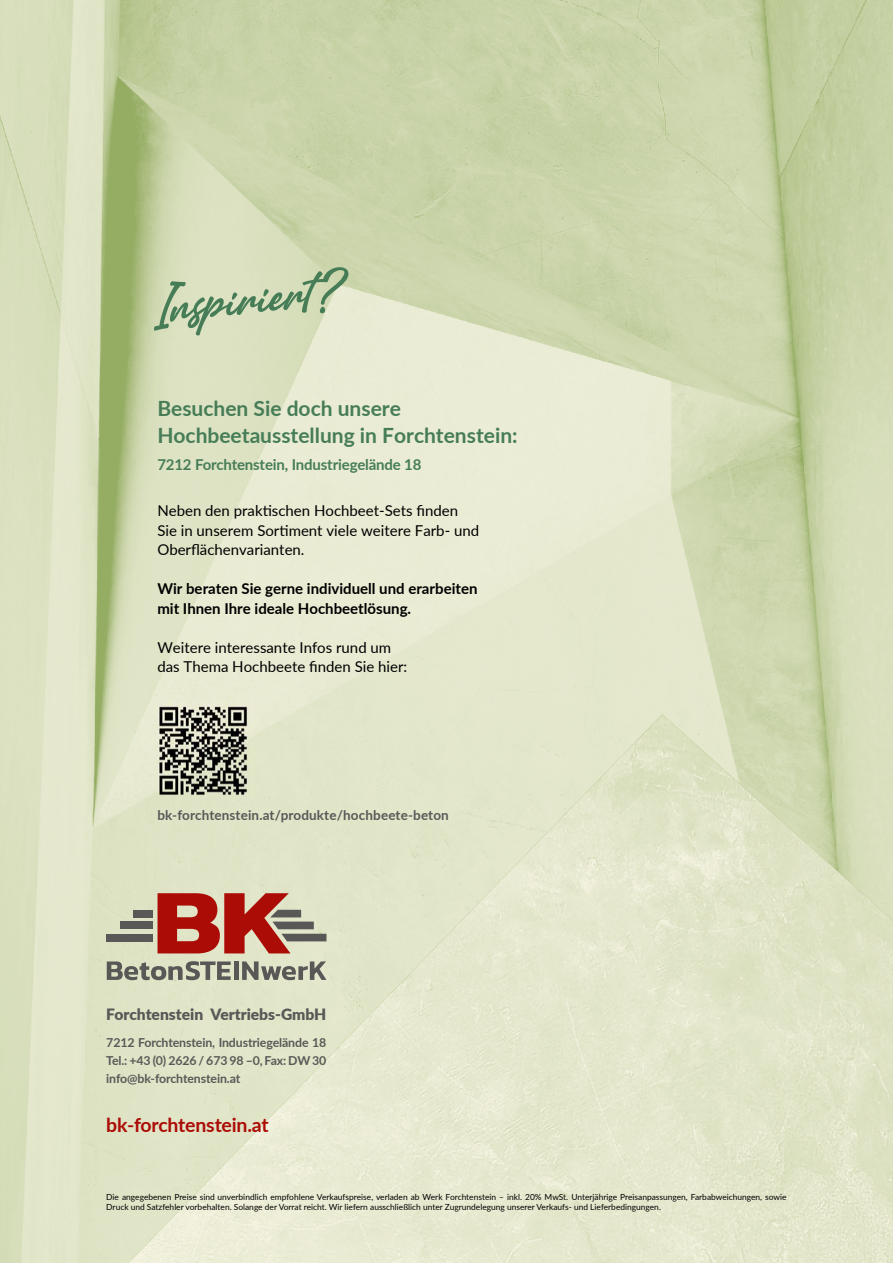
<style>
.page{position:relative;width:893px;height:1263px;background:#fff}
.page>*{position:absolute;margin:0;border:0;box-sizing:border-box;transform-origin:0 0}
.t1{font:45.9px "Amertha PERSONALUSEONLY";color:#467d57}
.t2{font:700 21px/27px "Lato";color:#467d57}
.t3{font:700 19.5px "Lato";letter-spacing:-.01em;color:#ab0c06}
.t4{font:900 15.6px "Lato";color:#595857}
.t5{font:15px/19.5px "Lato";color:#000}
.t6{font:700 15px/19.5px "Lato";color:#000}
.t7{font:700 15px "Lato";letter-spacing:-.01em;color:#467d57}
.t8{font:700 13.5px "Lato";letter-spacing:.01em;color:#595857}
.t9{font:700 12.3px/18px "Lato";letter-spacing:-.01em;color:#595857;text-align:justify}
.t10{font:8.4px/10.1px "Lato";color:#000}
</style>
<div class="page">
<img style="left:0;top:0;width:893px;height:1263px">
<img style="left:129px;top:714px;width:764px;height:549px">
<svg style="left:107px;top:961px;width:124px;height:19px;background:#9b9c8d"></svg>
<hr style="left:234px;top:961px;width:4px;height:19px;background:#595857">
<svg style="left:242px;top:961px;width:84px;height:19px;background:#9e9f91"></svg>
<div style="left:107px;top:934px;width:46px;height:7px;background:#595857"></div>
<div style="left:121px;top:921px;width:32px;height:8px;background:#595857"></div>
<div style="left:133px;top:910px;width:20px;height:7px;background:#595857"></div>
<svg style="left:158px;top:893px;width:168px;height:60px;background:#b86153"></svg>
<img style="left:157px;top:702px;width:96px;height:93px">
<h1 class="t1" style="left:145px;top:270px;width:204px;rotate:-6deg">Inspiriert?</h1>
<h2 class="t2" style="left:157px;top:393px;width:362px">Besuchen Sie doch unsere<br>Hochbeetausstellung in Forchtenstein:</h2>
<h3 class="t7" style="left:157px;top:453px;width:266px">7212 Forchtenstein, Industriegelände 18</h3>
<h3 class="t5" style="left:157px;top:500px;width:323px">Neben den praktischen Hochbeet-Sets finden<br>Sie in unserem Sortiment viele weitere Farb- und<br>Oberflächenvarianten.</h3>
<h3 class="t6" style="left:157px;top:578px;width:322px">Wir beraten Sie gerne individuell und erarbeiten mit Ihnen Ihre ideale Hochbeetlösung.</h3>
<h3 class="t5" style="left:157px;top:637px;width:251px">Weitere interessante Infos rund um das Thema Hochbeete finden Sie hier:</h3>
<h3 class="t8" style="left:157px;top:805px;width:293px">bk-forchtenstein.at/produkte/hochbeete-beton</h3>
<h3 class="t4" style="left:106px;top:1003px;width:222px">Forchtenstein Vertriebs-GmbH</h3>
<h3 class="t9" style="left:106px;top:1033px;width:222px">7212 Forchtenstein, Industriegelände 18<br>Tel.: +43 (0) 2626 / 673 98 –0, Fax: DW 30 info@bk-forchtenstein.at</h3>
<h3 class="t3" style="left:106px;top:1110px;width:164px">bk-forchtenstein.at</h3>
<p class="t10" style="left:106px;top:1191px;width:682px">Die angegebenen Preise sind unverbindlich empfohlene Verkaufspreise, verladen ab Werk Forchtenstein – inkl. 20% MwSt. Unterjährige Preisanpassungen, Farbabweichungen, sowie<br>Druck und Satzfehler vorbehalten. Solange der Vorrat reicht. Wir liefern ausschließlich unter Zugrundelegung unserer Verkaufs- und Lieferbedingungen.</p>
</div>
